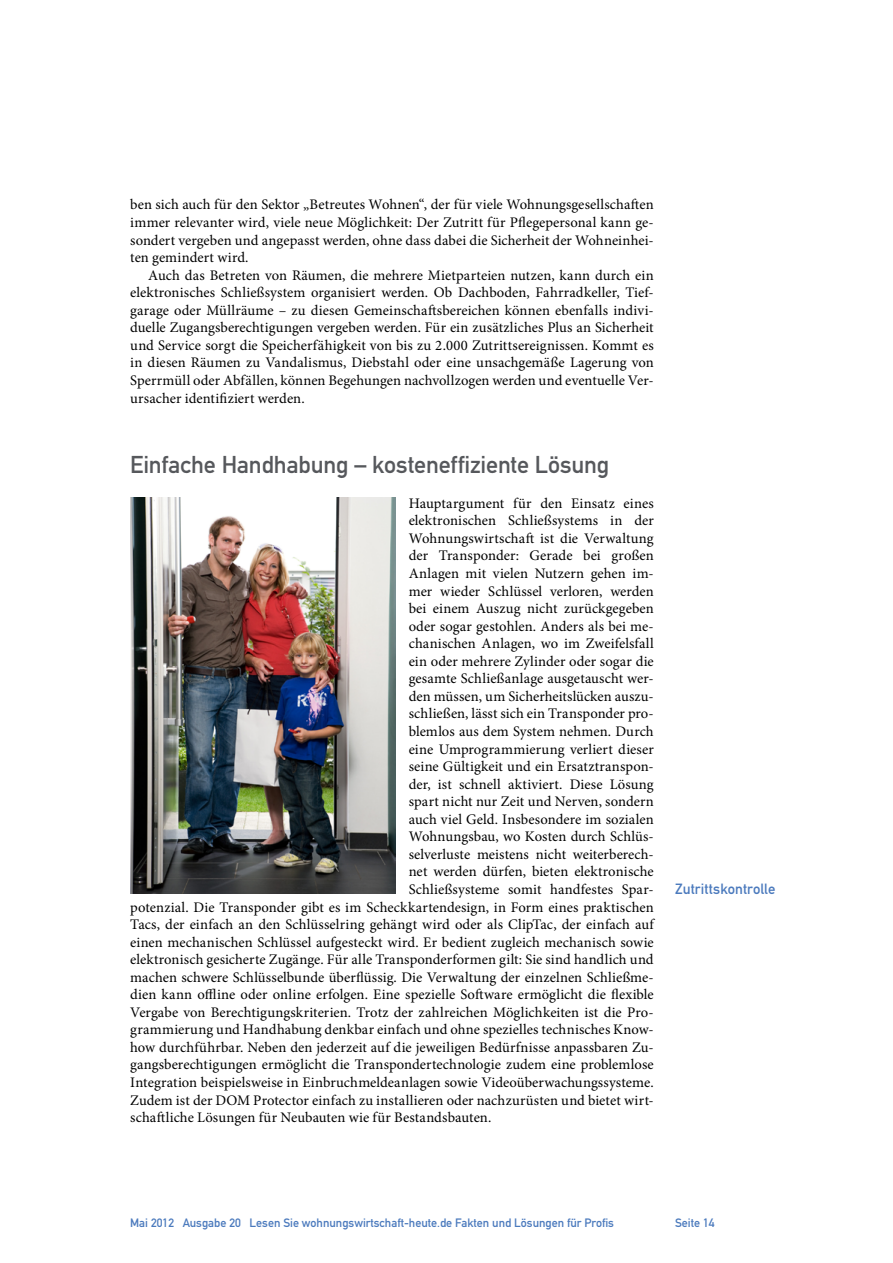
<style>
.page{position:relative;width:893px;height:1263px;background:#fff}
.page>*{position:absolute;margin:0;border:0;box-sizing:border-box;transform-origin:0 0}
.Überschrift_Grau{font:24px "DIN Mittelschrift";letter-spacing:-.005em;color:#56585c}
.Fließtext_erste_Zeil{font:14.7px/17.5px "Minion Pro";letter-spacing:.005em;color:#000;text-align:justify}
.Fliesstext{font:14.7px/17.5px "Minion Pro";color:#000;text-align:justify}
.Bildunterschrift{font:14.7px "DIN Mittelschrift";letter-spacing:.005em;color:#4b7abd}
.t1{font:12px "DIN Mittelschrift";color:#4b7abd}
</style>
<div class="page">
<img style="left:130px;top:497px;width:266px;height:397px">
<p class="Fließtext_erste_Zeil" style="left:130px;top:196px;width:525px">ben sich auch für den Sektor „Betreutes Wohnen“, der für viele Wohnungsgesellschaften immer relevanter wird, viele neue Möglichkeit: Der Zutritt für Pflegepersonal kann ge&shy;sondert vergeben und angepasst werden, ohne dass dabei die Sicherheit der Wohneinhei&shy;ten gemindert wird.</p>
<p class="Fliesstext" style="left:130px;top:266px;width:525px;text-indent:18px">Auch das Betreten von Räumen, die mehrere Mietparteien nutzen, kann durch ein elektronisches Schließsystem organisiert werden. Ob Dachboden, Fahrradkeller, Tief&shy;garage oder Müllräume – zu diesen Gemeinschaftsbereichen können ebenfalls indivi&shy;duelle Zugangsberechtigungen vergeben werden. Für ein zusätzliches Plus an Sicherheit und Service sorgt die Speicherfähigkeit von bis zu 2.000 Zutrittsereignissen. Kommt es in diesen Räumen zu Vandalismus, Diebstahl oder eine unsachgemäße Lagerung von Sperrmüll oder Abfällen, können Begehungen nachvollzogen werden und eventuelle Ver&shy;ursacher identifiziert werden.</p>
<p class="Überschrift_Grau" style="left:130px;top:450px;width:481px">Einfache Handhabung – kosteneffiziente Lösung</p>
<p class="Fließtext_erste_Zeil" style="left:409px;top:494px;width:247px">Hauptargument für den Einsatz eines</p>
<p class="Fließtext_erste_Zeil" style="left:409px;top:512px;width:247px">elektronischen Schließsystems in der</p>
<p class="Fließtext_erste_Zeil" style="left:409px;top:529px;width:247px">Wohnungswirtschaft ist die Verwaltung</p>
<p class="Fließtext_erste_Zeil" style="left:409px;top:547px;width:247px">der Transponder: Gerade bei großen</p>
<p class="Fließtext_erste_Zeil" style="left:409px;top:565px;width:247px">Anlagen mit vielen Nutzern gehen im-</p>
<p class="Fließtext_erste_Zeil" style="left:409px;top:582px;width:247px">mer wieder Schlüssel verloren, werden</p>
<p class="Fließtext_erste_Zeil" style="left:409px;top:600px;width:247px">bei einem Auszug nicht zurückgegeben</p>
<p class="Fließtext_erste_Zeil" style="left:409px;top:617px;width:247px">oder sogar gestohlen. Anders als bei me-</p>
<p class="Fließtext_erste_Zeil" style="left:409px;top:635px;width:247px">chanischen Anlagen, wo im Zweifelsfall</p>
<p class="Fließtext_erste_Zeil" style="left:409px;top:652px;width:247px">ein oder mehrere Zylinder oder sogar die</p>
<p class="Fließtext_erste_Zeil" style="left:409px;top:670px;width:247px">gesamte Schließanlage ausgetauscht wer-</p>
<p class="Fließtext_erste_Zeil" style="left:409px;top:687px;width:247px">den müssen, um Sicherheitslücken auszu-</p>
<p class="Fließtext_erste_Zeil" style="left:409px;top:705px;width:247px">schließen, lässt sich ein Transponder pro-</p>
<p class="Fließtext_erste_Zeil" style="left:409px;top:723px;width:247px">blemlos aus dem System nehmen. Durch</p>
<p class="Fließtext_erste_Zeil" style="left:409px;top:740px;width:247px">eine Umprogrammierung verliert dieser</p>
<p class="Fließtext_erste_Zeil" style="left:409px;top:758px;width:247px">seine Gültigkeit und ein Ersatztranspon-</p>
<p class="Fließtext_erste_Zeil" style="left:409px;top:775px;width:247px">der, ist schnell aktiviert. Diese Lösung</p>
<p class="Fließtext_erste_Zeil" style="left:409px;top:793px;width:247px">spart nicht nur Zeit und Nerven, sondern</p>
<p class="Fließtext_erste_Zeil" style="left:409px;top:810px;width:246px">auch viel Geld. Insbesondere im sozialen</p>
<p class="Fließtext_erste_Zeil" style="left:409px;top:828px;width:247px">Wohnungsbau, wo Kosten durch Schlüs-</p>
<p class="Fließtext_erste_Zeil" style="left:409px;top:845px;width:247px">selverluste meistens nicht weiterberech-</p>
<p class="Fließtext_erste_Zeil" style="left:409px;top:863px;width:246px">net werden dürfen, bieten elektronische</p>
<p class="Fließtext_erste_Zeil" style="left:409px;top:880px;width:247px">Schließsysteme somit handfestes Spar-</p>
<p class="Fließtext_erste_Zeil" style="left:130px;top:898px;width:525px">potenzial. Die Transponder gibt es im Scheckkartendesign, in Form eines praktischen</p>
<p class="Fließtext_erste_Zeil" style="left:130px;top:916px;width:525px">Tacs, der einfach an den Schlüsselring gehängt wird oder als ClipTac, der einfach auf</p>
<p class="Fließtext_erste_Zeil" style="left:130px;top:933px;width:525px">einen mechanischen Schlüssel aufgesteckt wird. Er bedient zugleich mechanisch sowie</p>
<p class="Fließtext_erste_Zeil" style="left:130px;top:951px;width:525px">elektronisch gesicherte Zugänge. Für alle Transponderformen gilt: Sie sind handlich und</p>
<p class="Fließtext_erste_Zeil" style="left:130px;top:968px;width:525px">machen schwere Schlüsselbunde überflüssig. Die Verwaltung der einzelnen Schließme-</p>
<p class="Fließtext_erste_Zeil" style="left:130px;top:986px;width:525px">dien kann offline oder online erfolgen. Eine spezielle Software ermöglicht die flexible</p>
<p class="Fließtext_erste_Zeil" style="left:130px;top:1003px;width:525px">Vergabe von Berechtigungskriterien. Trotz der zahlreichen Möglichkeiten ist die Pro-</p>
<p class="Fließtext_erste_Zeil" style="left:130px;top:1021px;width:525px">grammierung und Handhabung denkbar einfach und ohne spezielles technisches Know-</p>
<p class="Fließtext_erste_Zeil" style="left:130px;top:1038px;width:525px">how durchführbar. Neben den jederzeit auf die jeweiligen Bedürfnisse anpassbaren Zu-</p>
<p class="Fließtext_erste_Zeil" style="left:130px;top:1056px;width:525px">gangsberechtigungen ermöglicht die Transpondertechnologie zudem eine problemlose</p>
<p class="Fließtext_erste_Zeil" style="left:130px;top:1074px;width:525px">Integration beispielsweise in Einbruchmeldeanlagen sowie Videoüberwachungssysteme.</p>
<p class="Fließtext_erste_Zeil" style="left:130px;top:1091px;width:525px">Zudem ist der DOM Protector einfach zu installieren oder nachzurüsten und bietet wirt-</p>
<p class="Fließtext_erste_Zeil" style="left:130px;top:1109px;width:363px">schaftliche Lösungen für Neubauten wie für Bestandsbauten.</p>
<p class="Bildunterschrift" style="left:675px;top:880px;width:102px">Zutrittskontrolle</p>
<p class="t1" style="left:130px;top:1216px;width:485px">Mai 2012 Ausgabe 20 Lesen Sie wohnungswirtschaft-heute.de Fakten und Lösungen für Profis</p>
<p class="t1" style="left:675px;top:1216px;width:41px">Seite 14</p>
</div>
